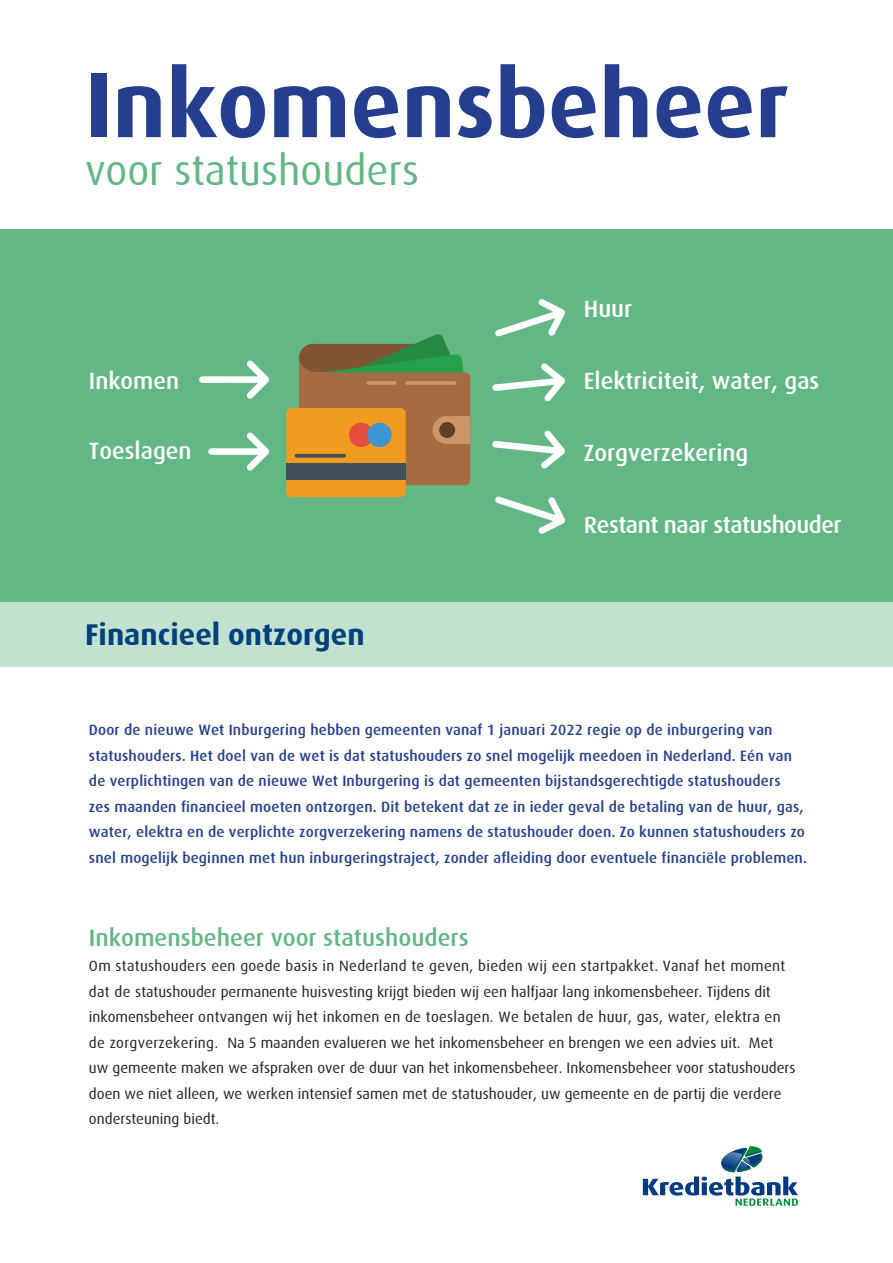
<style>
.page{position:relative;width:893px;height:1263px;background:#fff}
.page>*{position:absolute;margin:0;border:0;box-sizing:border-box;transform-origin:0 0}
.t1{font:700 93px "Dax";color:#253f8e}
.t2{font:42px "Dax";color:#63b785}
.t3{font:700 30px "Dax";color:#00407d}
.t4{font:500 24px "Dax";color:#63b785}
.t5{font:500 23.55px "Dax";color:#fff}
.t6{font:500 23.55px "Dax";letter-spacing:-.02em;color:#fff}
.t7{font:15px/25.5px "Dax";color:#231f20}
.t8{font:500 15px/25.5px "Dax";letter-spacing:.01em;color:#253f8e}
</style>
<div class="page">
<div style="left:0;top:229px;width:893px;height:373px;background:#63b785"></div>
<svg style="left:643px;top:1146px;width:155px;height:60px"></svg>
<svg style="left:199px;top:360px;width:70px;height:39px"></svg>
<svg style="left:208px;top:432px;width:61px;height:39px"></svg>
<svg style="left:492px;top:430px;width:73px;height:39px"></svg>
<svg style="left:495px;top:299px;width:70px;height:37px"></svg>
<svg style="left:299px;top:334px;width:171px;height:151px;background:#8a784a"></svg>
<div style="left:439px;top:422px;width:16px;height:16px;background:#614026;border-radius:50%"></div>
<div style="left:286px;top:408px;width:120px;height:89px;background:#f29c1f;border-radius:5px"></div>
<div style="left:286px;top:463px;width:120px;height:17px;background:#454f5c"></div>
<div style="left:349px;top:423px;width:24px;height:24px;background:#e64d3d;border-radius:50%"></div>
<div style="left:367px;top:423px;width:25px;height:24px;background:#3d96d1;border-radius:50%"></div>
<svg style="left:295px;top:454px;width:51px;height:4px"></svg>
<svg style="left:495px;top:496px;width:70px;height:38px"></svg>
<svg style="left:492px;top:363px;width:73px;height:39px"></svg>
<div style="left:0;top:602px;width:893px;height:64px;background:#c1e2ce"></div>
<p class="t1" style="left:85px;top:53px;width:705px">Inkomensbeheer</p>
<p class="t2" style="left:85px;top:147px;width:335px">voor statushouders</p>
<p class="t5" style="left:89px;top:367px;width:92px">Inkomen</p>
<p class="t5" style="left:89px;top:437px;width:104px">Toeslagen</p>
<p class="t3" style="left:85px;top:618px;width:281px">Financieel ontzorgen</p>
<p class="t5" style="left:584px;top:296px;width:50px">Huur</p>
<p class="t5" style="left:584px;top:368px;width:237px">Elektriciteit, water, gas</p>
<p class="t5" style="left:584px;top:440px;width:166px">Zorgverzekering</p>
<p class="t6" style="left:584px;top:512px;width:259px">Restant naar statushouder</p>
<p class="t8" style="left:89px;top:717px;width:720px">Door de nieuwe Wet Inburgering hebben gemeenten vanaf 1 januari 2022 regie op de inburgering van statushouders. Het doel van de wet is dat statushouders zo snel mogelijk meedoen in Nederland. Eén van de verplichtingen van de nieuwe Wet Inburgering is dat gemeenten bijstandsgerechtigde statushouders<br>zes maanden financieel moeten ontzorgen. Dit betekent dat ze in ieder geval de betaling van de huur, gas, water, elektra en de verplichte zorgverzekering namens de statushouder doen. Zo kunnen statushouders zo snel mogelijk beginnen met hun inburgeringstraject, zonder afleiding door eventuele financiële problemen.</p>
<p class="t4" style="left:89px;top:924px;width:381px">Inkomensbeheer voor statushouders</p>
<p class="t7" style="left:89px;top:953px;width:708px">Om statushouders een goede basis in Nederland te geven, bieden wij een startpakket. Vanaf het moment dat de statushouder permanente huisvesting krijgt bieden wij een halfjaar lang inkomensbeheer. Tijdens dit inkomensbeheer ontvangen wij het inkomen en de toeslagen. We betalen de huur, gas, water, elektra en de zorgverzekering. Na 5 maanden evalueren we het inkomensbeheer en brengen we een advies uit. Met uw gemeente maken we afspraken over de duur van het inkomensbeheer. Inkomensbeheer voor statushouders doen we niet alleen, we werken intensief samen met de statushouder, uw gemeente en de partij die verdere ondersteuning biedt.</p>
</div>
